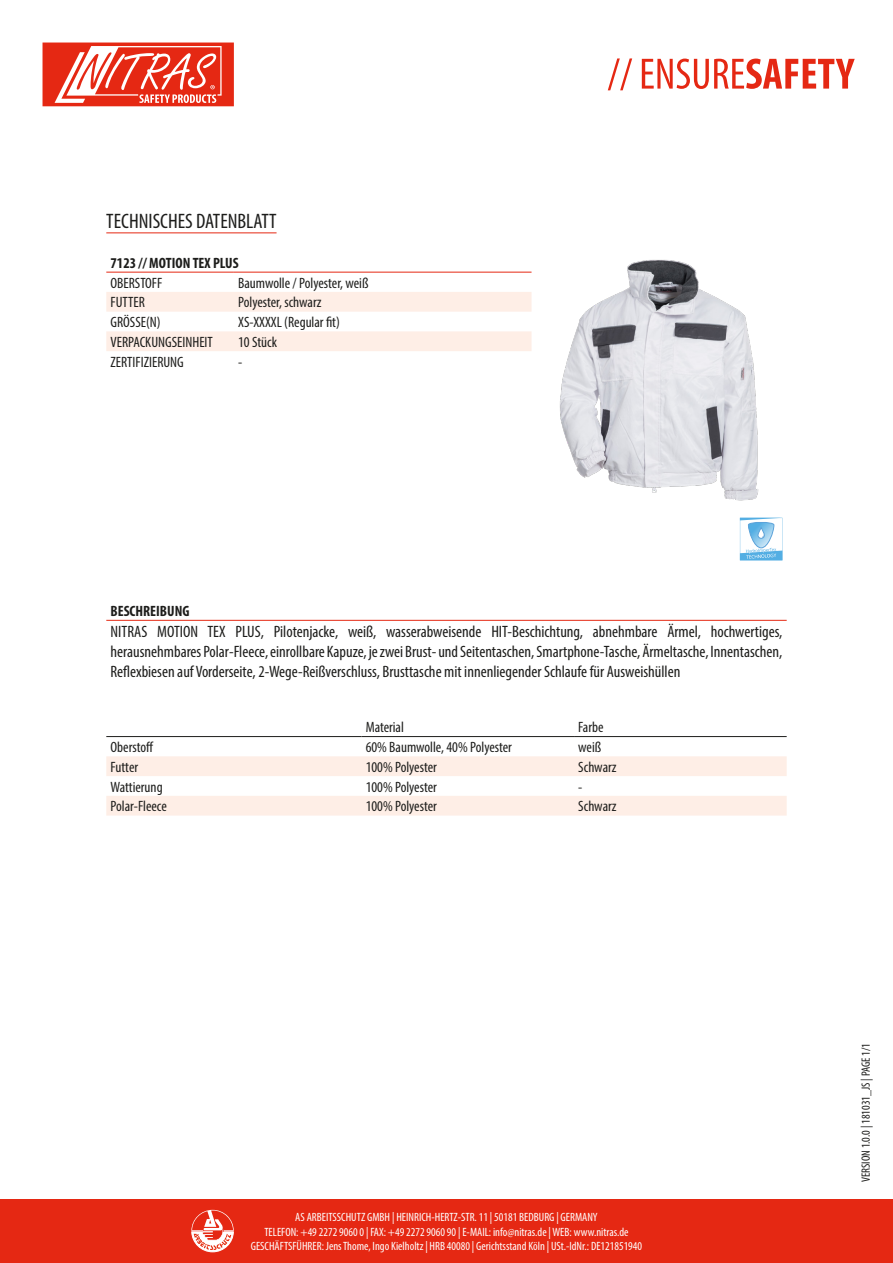
<style>
.page{position:relative;width:893px;height:1263px;background:#fff}
.page>*{position:absolute;margin:0;border:0;box-sizing:border-box;transform-origin:0 0}
.t1{font:condensed 21px "Myriad Pro";color:#1d1d1b}
.t2{font:condensed 16.5px/19.8px "Myriad Pro";color:#1d1d1b;text-align:justify}
.t3{font:condensed 15px "Myriad Pro";color:#1d1d1b}
.t4{font:700 condensed 15px "Myriad Pro";color:#1d1d1b}
.t5{font:condensed 12px/14.4px "Myriad Pro";color:#fff;text-align:center}
.t6{font:condensed 12px "Myriad Pro";color:#1d1d1b}
</style>
<div class="page">
<div style="left:0;top:1199px;width:893px;height:64px;background:#e52813"></div>
<svg style="left:608px;top:58px;width:247px;height:32px"></svg>
<svg style="left:191px;top:1210px;width:43px;height:42px"></svg>
<svg style="left:43px;top:43px;width:191px;height:63px"></svg>
<hr style="left:106px;top:232px;width:171px;height:1px;background:#e52813">
<svg style="left:106px;top:292px;width:425px;height:59px"></svg>
<hr style="left:106px;top:272px;width:128px;height:1px;background:#e52813">
<hr style="left:234px;top:272px;width:297px;height:1px;background:#e52813">
<img style="left:531px;top:259px;width:228px;height:242px">
<svg style="left:740px;top:518px;width:42px;height:42px"></svg>
<hr style="left:106px;top:620px;width:681px;height:1px;background:#e52813">
<svg style="left:106px;top:737px;width:681px;height:78px"></svg>
<hr style="left:106px;top:736px;width:255px;height:1px;background:#1d1d1b">
<hr style="left:361px;top:736px;width:213px;height:1px;background:#1d1d1b">
<hr style="left:574px;top:736px;width:213px;height:1px;background:#1d1d1b">
<p class="t1" style="left:106px;top:209px;width:172px">TECHNISCHES DATENBLATT</p>
<p class="t4" style="left:111px;top:253px;width:130px">7123 // MOTION TEX PLUS</p>
<p class="t3" style="left:111px;top:274px;width:53px">OBERSTOFF</p>
<p class="t3" style="left:238px;top:274px;width:132px">Baumwolle / Polyester, weiß</p>
<p class="t3" style="left:111px;top:293px;width:36px">FUTTER</p>
<p class="t3" style="left:238px;top:293px;width:85px">Polyester, schwarz</p>
<p class="t3" style="left:111px;top:313px;width:52px">GRÖSSE(N)</p>
<p class="t3" style="left:238px;top:313px;width:103px">XS-XXXXL (Regular fit)</p>
<p class="t3" style="left:111px;top:333px;width:104px">VERPACKUNGSEINHEIT</p>
<p class="t3" style="left:238px;top:333px;width:40px">10 Stück</p>
<p class="t3" style="left:111px;top:353px;width:75px">ZERTIFIZIERUNG</p>
<p class="t3" style="left:238px;top:353px;width:6px">-</p>
<p class="t4" style="left:111px;top:602px;width:80px">BESCHREIBUNG</p>
<p class="t2" style="left:111px;top:621px;width:673px">NITRAS MOTION TEX PLUS, Pilotenjacke, weiß, wasserabweisende HIT-Beschichtung, abnehmbare Ärmel, hochwertiges, herausnehmbares Polar-Fleece, einrollbare Kapuze, je zwei Brust- und Seitentaschen, Smartphone-Tasche, Ärmeltasche, Innentaschen, Reflexbiesen auf Vorderseite, 2-Wege-Reißverschluss, Brusttasche mit innenliegender Schlaufe für Ausweishüllen</p>
<p class="t3" style="left:366px;top:718px;width:40px">Material</p>
<p class="t3" style="left:578px;top:718px;width:27px">Farbe</p>
<p class="t3" style="left:111px;top:738px;width:45px">Oberstoff</p>
<p class="t3" style="left:366px;top:738px;width:148px">60% Baumwolle, 40% Polyester</p>
<p class="t3" style="left:578px;top:738px;width:24px">weiß</p>
<p class="t3" style="left:111px;top:758px;width:29px">Futter</p>
<p class="t3" style="left:366px;top:758px;width:73px">100% Polyester</p>
<p class="t3" style="left:578px;top:758px;width:40px">Schwarz</p>
<p class="t3" style="left:111px;top:777px;width:54px">Wattierung</p>
<p class="t3" style="left:366px;top:777px;width:73px">100% Polyester</p>
<p class="t3" style="left:578px;top:777px;width:6px">-</p>
<p class="t3" style="left:111px;top:797px;width:58px">Polar-Fleece</p>
<p class="t3" style="left:366px;top:797px;width:73px">100% Polyester</p>
<p class="t3" style="left:578px;top:797px;width:40px">Schwarz</p>
<p class="t5" style="left:251px;top:1210px;width:393px">AS ARBEITSSCHUTZ GMBH | HEINRICH-HERTZ-STR. 11 | 50181 BEDBURG | GERMANY<br>TELEFON: +49 2272 9060 0 | FAX: +49 2272 9060 90 | E-MAIL: info@nitras.de | WEB: www.nitras.de<br>GESCHÄFTSFÜHRER: Jens Thome, Ingo Kielholtz | HRB 40080 | Gerichtsstand Köln | USt.-IdNr.: DE121851940</p>
<p class="t6" style="left:859px;top:1182px;width:140px;rotate:-90deg">VERSION 1.0.0 | 181031_JS | PAGE 1/1</p>
</div>
